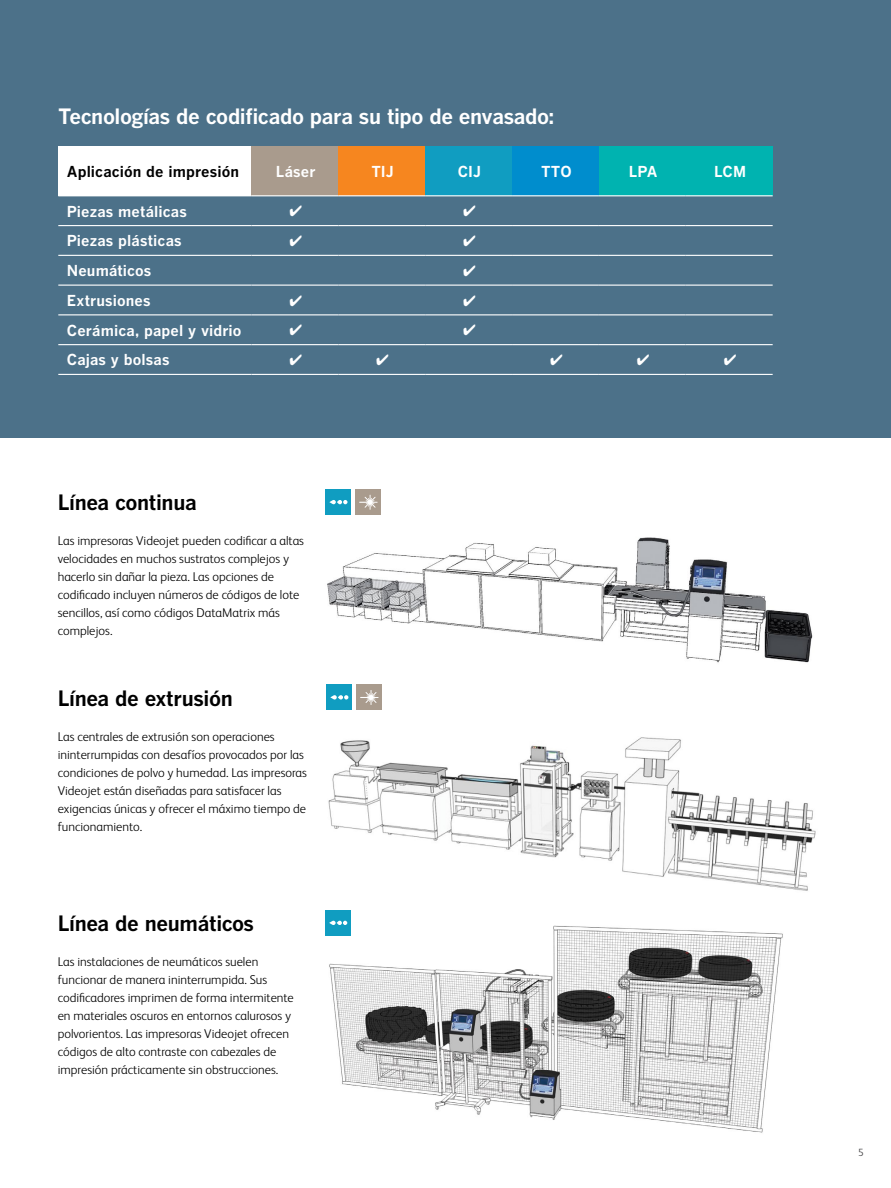
<style>
.page{position:relative;width:891px;height:1188px;background:#fff}
.page>*{position:absolute;margin:0;border:0;box-sizing:border-box;transform-origin:0 0}
.t1{font:700 21px "Benton Gothic";letter-spacing:-.02em;color:#000}
.t2{font:700 21px "Benton Gothic";letter-spacing:-.025em;color:#fff}
.t3{font:700 15px "Benton Gothic";letter-spacing:.005em;color:#fff}
.t4{font:700 15px "Benton Gothic";letter-spacing:.005em;color:#000}
.t5{font:300 12.75px/18px "FS Albert Pro";color:#000}
.t6{font:300 10.5px "FS Albert Pro";color:#414042}
</style>
<div class="page">
<img style="left:329px;top:925px;width:454px;height:208px">
<img style="left:325px;top:504px;width:488px;height:159px">
<div style="left:0;top:0;width:891px;height:438px;background:#4c7189"></div>
<img style="left:328px;top:737px;width:488px;height:154px">
<div style="left:58px;top:146px;width:193px;height:50px;background:#fff"></div>
<div style="left:251px;top:146px;width:87px;height:50px;background:#a99b8d"></div>
<div style="left:338px;top:146px;width:87px;height:50px;background:#f6861f"></div>
<div style="left:425px;top:146px;width:87px;height:50px;background:#109dc1"></div>
<div style="left:512px;top:146px;width:87px;height:50px;background:#008dcd"></div>
<div style="left:599px;top:146px;width:87px;height:50px;background:#00b3b0"></div>
<div style="left:686px;top:146px;width:87px;height:50px;background:#00b3b0"></div>
<hr style="left:251px;top:195px;width:87px;height:1px;background:#fff">
<hr style="left:338px;top:195px;width:87px;height:1px;background:#fff">
<hr style="left:425px;top:195px;width:87px;height:1px;background:#fff">
<hr style="left:512px;top:195px;width:87px;height:1px;background:#fff">
<hr style="left:599px;top:195px;width:87px;height:1px;background:#fff">
<hr style="left:686px;top:195px;width:87px;height:1px;background:#fff">
<hr style="left:58px;top:225px;width:193px;height:1px;background:#fff">
<hr style="left:251px;top:225px;width:87px;height:1px;background:#fff">
<hr style="left:338px;top:225px;width:87px;height:1px;background:#fff">
<hr style="left:425px;top:225px;width:87px;height:1px;background:#fff">
<hr style="left:512px;top:225px;width:87px;height:1px;background:#fff">
<hr style="left:599px;top:225px;width:87px;height:1px;background:#fff">
<hr style="left:686px;top:225px;width:87px;height:1px;background:#fff">
<hr style="left:58px;top:255px;width:193px;height:1px;background:#fff">
<hr style="left:251px;top:255px;width:87px;height:1px;background:#fff">
<hr style="left:338px;top:255px;width:87px;height:1px;background:#fff">
<hr style="left:425px;top:255px;width:87px;height:1px;background:#fff">
<hr style="left:512px;top:255px;width:87px;height:1px;background:#fff">
<hr style="left:599px;top:255px;width:87px;height:1px;background:#fff">
<hr style="left:686px;top:255px;width:87px;height:1px;background:#fff">
<hr style="left:58px;top:285px;width:193px;height:1px;background:#fff">
<hr style="left:251px;top:285px;width:87px;height:1px;background:#fff">
<hr style="left:338px;top:285px;width:87px;height:1px;background:#fff">
<hr style="left:425px;top:285px;width:87px;height:1px;background:#fff">
<hr style="left:512px;top:285px;width:87px;height:1px;background:#fff">
<hr style="left:599px;top:285px;width:87px;height:1px;background:#fff">
<hr style="left:686px;top:285px;width:87px;height:1px;background:#fff">
<hr style="left:58px;top:314px;width:193px;height:1px;background:#fff">
<hr style="left:251px;top:314px;width:87px;height:1px;background:#fff">
<hr style="left:338px;top:314px;width:87px;height:1px;background:#fff">
<hr style="left:425px;top:314px;width:87px;height:1px;background:#fff">
<hr style="left:512px;top:314px;width:87px;height:1px;background:#fff">
<hr style="left:599px;top:314px;width:87px;height:1px;background:#fff">
<hr style="left:686px;top:314px;width:87px;height:1px;background:#fff">
<hr style="left:58px;top:344px;width:193px;height:1px;background:#fff">
<hr style="left:251px;top:344px;width:87px;height:1px;background:#fff">
<hr style="left:338px;top:344px;width:87px;height:1px;background:#fff">
<hr style="left:425px;top:344px;width:87px;height:1px;background:#fff">
<hr style="left:512px;top:344px;width:87px;height:1px;background:#fff">
<hr style="left:599px;top:344px;width:87px;height:1px;background:#fff">
<hr style="left:686px;top:344px;width:87px;height:1px;background:#fff">
<hr style="left:58px;top:374px;width:193px;height:1px;background:#fff">
<hr style="left:251px;top:374px;width:87px;height:1px;background:#fff">
<hr style="left:338px;top:374px;width:87px;height:1px;background:#fff">
<hr style="left:425px;top:374px;width:87px;height:1px;background:#fff">
<hr style="left:512px;top:374px;width:87px;height:1px;background:#fff">
<hr style="left:599px;top:374px;width:87px;height:1px;background:#fff">
<hr style="left:686px;top:374px;width:87px;height:1px;background:#fff">
<div style="left:355px;top:489px;width:26px;height:26px;background:#a99b8d"></div>
<svg style="left:359px;top:495px;width:19px;height:15px"></svg>
<div style="left:326px;top:489px;width:25px;height:26px;background:#109dc1"></div>
<svg style="left:329px;top:500px;width:18px;height:4px"></svg>
<div style="left:356px;top:684px;width:26px;height:26px;background:#a99b8d"></div>
<svg style="left:360px;top:690px;width:19px;height:15px"></svg>
<div style="left:327px;top:684px;width:25px;height:26px;background:#109dc1"></div>
<svg style="left:330px;top:695px;width:18px;height:5px"></svg>
<div style="left:325px;top:910px;width:26px;height:26px;background:#109dc1"></div>
<svg style="left:329px;top:921px;width:18px;height:4px"></svg>
<h1 class="t2" style="left:58px;top:104px;width:498px">Tecnologías de codificado para su tipo de envasado:</h1>
<p class="t4" style="left:67px;top:163px;width:174px">Aplicación de impresión</p>
<p class="t3" style="left:276px;top:163px;width:41px">Láser</p>
<p class="t3" style="left:371px;top:163px;width:24px">TIJ</p>
<p class="t3" style="left:458px;top:163px;width:25px">CIJ</p>
<p class="t3" style="left:541px;top:163px;width:32px">TTO</p>
<p class="t3" style="left:629px;top:163px;width:30px">LPA</p>
<p class="t3" style="left:714px;top:163px;width:33px">LCM</p>
<p class="t3" style="left:67px;top:202px;width:122px">Piezas metálicas</p>
<p class="t3" style="left:67px;top:232px;width:116px">Piezas plásticas</p>
<p class="t3" style="left:67px;top:262px;width:86px">Neumáticos</p>
<p class="t3" style="left:67px;top:292px;width:85px">Extrusiones</p>
<p class="t3" style="left:67px;top:321px;width:176px">Cerámica, papel y vidrio</p>
<p class="t3" style="left:67px;top:351px;width:104px">Cajas y bolsas</p>
<h1 class="t1" style="left:58px;top:491px;width:141px">Línea continua</h1>
<p class="t5" style="left:58px;top:531px;width:248px">Las impresoras Videojet pueden codificar a altas velocidades en muchos sustratos complejos y hacerlo sin dañar la pieza. Las opciones de codificado incluyen números de códigos de lote sencillos, así como códigos DataMatrix más complejos.</p>
<h1 class="t1" style="left:58px;top:686px;width:177px">Línea de extrusión</h1>
<p class="t5" style="left:58px;top:727px;width:251px">Las centrales de extrusión son operaciones ininterrumpidas con desafíos provocados por las condiciones de polvo y humedad. Las impresoras Videojet están diseñadas para satisfacer las exigencias únicas y ofrecer el máximo tiempo de funcionamiento.</p>
<h1 class="t1" style="left:58px;top:911px;width:198px">Línea de neumáticos</h1>
<p class="t5" style="left:58px;top:952px;width:238px">Las instalaciones de neumáticos suelen funcionar de manera ininterrumpida. Sus codificadores imprimen de forma intermitente en materiales oscuros en entornos calurosos y polvorientos. Las impresoras Videojet ofrecen códigos de alto contraste con cabezales de impresión prácticamente sin obstrucciones.</p>
<p class="t6" style="left:858px;top:1145px;width:7px">5</p>
</div>
